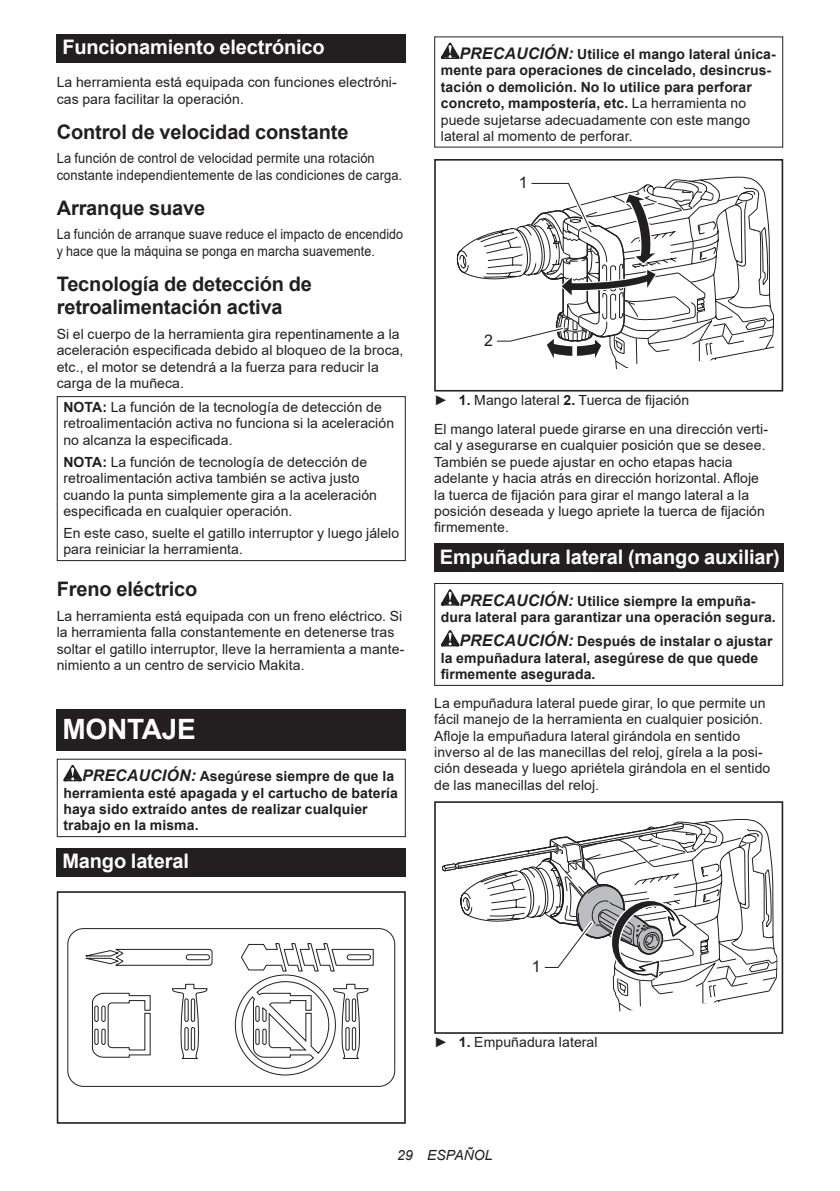
<style>
.page{position:relative;width:840px;height:1191px;background:#fff}
.page>*{position:absolute;margin:0;border:0;box-sizing:border-box;transform-origin:0 0}
.t1{font:700 28px "Arial";letter-spacing:-.01em;color:#fff}
.t2{font:700 20px/23.4px "Arial";letter-spacing:-.01em;color:#231f20}
.t3{font:700 20px "Arial";letter-spacing:-.01em;color:#fff}
.t4{font:16px "Arial";color:#231f20}
.t5{font:14px/16.4px "Arial";letter-spacing:.005em;color:#231f20}
.t6{font:700 14px/16.4px "Arial";letter-spacing:.005em;color:#231f20}
.t7{font:14px/16.4px "Arial";letter-spacing:.005em;color:#231f20;scale:.92 1}
.t8{font:14px/16.4px "Arial";letter-spacing:.005em;color:#231f20;scale:.89 1}
.t9{font:italic 14px "Arial";letter-spacing:.005em;color:#231f20}
.s1{font-weight:700}
.s2{font-style:italic;font-size:16px}
.s3{font-weight:400}
</style>
<div class="page">
<div style="left:57px;top:34px;width:348px;height:29px;background:#231f20"></div>
<div style="left:57px;top:396px;width:348px;height:165px;border:1px solid #231f20"></div>
<div style="left:57px;top:709px;width:348px;height:41px;background:#231f20"></div>
<svg style="left:63px;top:765px;width:19px;height:16px"></svg>
<div style="left:57px;top:758px;width:348px;height:79px;border:1px solid #231f20"></div>
<div style="left:57px;top:848px;width:348px;height:29px;background:#231f20"></div>
<svg style="left:85px;top:943px;width:289px;height:133px"></svg>
<div style="left:67px;top:928px;width:328px;height:158px;border:1px solid #231f20;border-radius:16px"></div>
<div style="left:57px;top:891px;width:348px;height:232px;border:2px solid #231f20"></div>
<svg style="left:440px;top:43px;width:19px;height:16px"></svg>
<svg style="left:456px;top:177px;width:317px;height:176px"></svg>
<div style="left:434px;top:159px;width:348px;height:232px;border:2px solid #231f20"></div>
<svg style="left:493px;top:159px;width:253px;height:232px"></svg>
<div style="left:434px;top:543px;width:348px;height:29px;background:#231f20"></div>
<svg style="left:440px;top:589px;width:19px;height:16px"></svg>
<svg style="left:440px;top:630px;width:19px;height:16px"></svg>
<div style="left:434px;top:583px;width:348px;height:103px;border:1px solid #231f20"></div>
<svg style="left:613px;top:818px;width:164px;height:194px"></svg>
<div style="left:434px;top:801px;width:348px;height:232px;border:2px solid #231f20"></div>
<svg style="left:442px;top:823px;width:308px;height:160px"></svg>
<h2 class="t3" style="left:62px;top:33px;width:264px">Funcionamiento electrónico</h2>
<p class="t5" style="left:57px;top:74px;width:341px">La herramienta está equipada con funciones electróni&shy;cas para facilitar la operación.</p>
<h2 class="t2" style="left:57px;top:120px;width:293px">Control de velocidad constante</h2>
<p class="t7" style="left:57px;top:150px;width:377px">La función de control de velocidad permite una rotación constante independientemente de las condiciones de carga.</p>
<h2 class="t2" style="left:57px;top:196px;width:150px">Arranque suave</h2>
<p class="t8" style="left:57px;top:226px;width:390px">La función de arranque suave reduce el impacto de encendido y hace que la máquina se ponga en marcha suavemente.</p>
<h2 class="t2" style="left:57px;top:272px;width:257px">Tecnología de detección de retroalimentación activa</h2>
<p class="t5" style="left:57px;top:326px;width:348px">Si el cuerpo de la herramienta gira repentinamente a la aceleración especificada debido al bloqueo de la broca, etc., el motor se detendrá a la fuerza para reducir la carga de la muñeca.</p>
<p class="t5" style="left:63px;top:399px;width:332px"><span class="s1">NOTA:</span> La función de la tecnología de detección de retroalimentación activa no funciona si la aceleración no alcanza la especificada.</p>
<p class="t5" style="left:63px;top:453px;width:315px"><span class="s1">NOTA:</span> La función de tecnología de detección de retroalimentación activa también se activa justo cuando la punta simplemente gira a la aceleración especificada en cualquier operación.</p>
<p class="t5" style="left:63px;top:525px;width:337px">En este caso, suelte el gatillo interruptor y luego jálelo para reiniciar la herramienta.</p>
<h2 class="t2" style="left:57px;top:577px;width:142px">Freno eléctrico</h2>
<p class="t5" style="left:57px;top:607px;width:349px">La herramienta está equipada con un freno eléctrico. Si la herramienta falla constantemente en detenerse tras soltar el gatillo interruptor, lleve la herramienta a mante&shy;nimiento a un centro de servicio Makita.</p>
<h1 class="t1" style="left:62px;top:709px;width:135px">MONTAJE</h1>
<p class="t6" style="left:63px;top:768px;width:336px;text-indent:19px"><span class="s2">PRECAUCIÓN:</span> Asegúrese siempre de que la herramienta esté apagada y el cartucho de batería haya sido extraído antes de realizar cualquier trabajo en la misma.</p>
<h2 class="t3" style="left:62px;top:847px;width:128px">Mango lateral</h2>
<p class="t6" style="left:440px;top:46px;width:336px;text-indent:19px"><span class="s2">PRECAUCIÓN:</span> Utilice el mango lateral única&shy;mente para operaciones de cincelado, desincrus&shy;tación o demolición. No lo utilice para perforar concreto, mampostería, etc. <span class="s3">La herramienta no puede sujetarse adecuadamente con este mango lateral al momento de perforar.</span></p>
<p class="t4" style="left:518px;top:171px;width:10px">1</p>
<p class="t4" style="left:484px;top:329px;width:10px">2</p>
<p class="t5" style="left:434px;top:386px;width:335px;line-height:28.8px">► <span class="s1">1.</span> Mango lateral <span class="s1">2.</span> Tuerca de fijación<br>El mango lateral puede girarse en una dirección verti-</p>
<p class="t5" style="left:434px;top:437px;width:333px">cal y asegurarse en cualquier posición que se desee.<br>También se puede ajustar en ocho etapas hacia adelante y hacia atrás en dirección horizontal. Afloje la tuerca de fijación para girar el mango lateral a la posición deseada y luego apriete la tuerca de fijación firmemente.</p>
<h2 class="t3" style="left:439px;top:542px;width:341px">Empuñadura lateral (mango auxiliar)</h2>
<p class="t6" style="left:440px;top:592px;width:336px;text-align:center"><span class="s2">PRECAUCIÓN:</span> Utilice siempre la empuña-<br>dura lateral para garantizar una operación segura.</p>
<p class="t6" style="left:440px;top:633px;width:333px;text-indent:19px"><span class="s2">PRECAUCIÓN:</span> Después de instalar o ajustar la empuñadura lateral, asegúrese de que quede firmemente asegurada.</p>
<p class="t5" style="left:434px;top:694px;width:337px">La empuñadura lateral puede girar, lo que permite un fácil manejo de la herramienta en cualquier posición.<br>Afloje la empuñadura lateral girándola en sentido inverso al de las manecillas del reloj, gírela a la posi&shy;ción deseada y luego apriétela girándola en el sentido de las manecillas del reloj.</p>
<p class="t4" style="left:531px;top:955px;width:10px">1</p>
<p class="t5" style="left:434px;top:1034px;width:165px">► <span class="s1">1.</span> Empuñadura lateral</p>
<p class="t9" style="left:397px;top:1146px;width:97px">29 ESPAÑOL</p>
</div>
